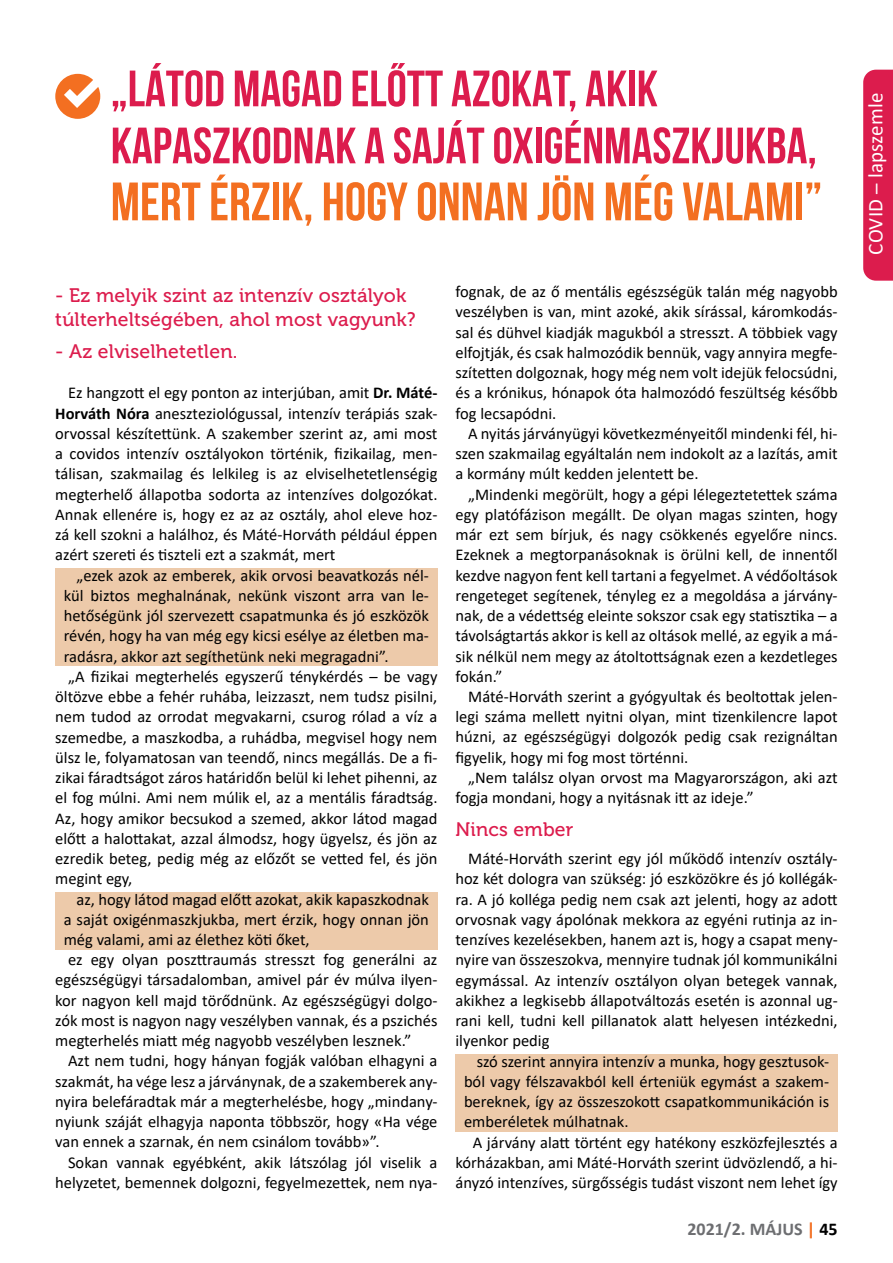
<style>
.page{position:relative;width:893px;height:1263px;background:#fff}
.page>*{position:absolute;margin:0;border:0;box-sizing:border-box;transform-origin:0 0}
.t1{font:700 54px "Bebas Neue";color:#f36f21}
.t2{font:700 51px/57px "Bebas Neue";color:#dc1c4d}
.t3{font:21px "Calibri";letter-spacing:.01em;color:#fff}
.t4{font:19.5px/24px "Museo 500";letter-spacing:.01em;color:#dc1c4d}
.t5{font:700 18px "Calibri";color:#6d6e71}
.t6{font:16.5px/20.2px "Calibri";color:#000;text-align:justify}
.s1{font-weight:700}
.s2{color:#f36f21}
.s3{color:#000}
</style>
<div class="page">
<div style="left:863px;top:70px;width:30px;height:211px;background:#dc1c4d"></div>
<div style="left:55px;top:568px;width:382px;height:98px;background:#edcaaa"></div>
<div style="left:55px;top:892px;width:382px;height:57px;background:#edcaaa"></div>
<div style="left:455px;top:1054px;width:383px;height:77px;background:#edcaaa"></div>
<svg style="left:55px;top:74px;width:45px;height:45px"></svg>
<h2 class="t2" style="left:111px;top:60px;width:708px">„LÁTOD MAGAD ELŐTT AZOKAT, AKIK<br>KAPASZKODNAK A SAJÁT OXIGÉNMASZKJUKBA,</h2>
<h1 class="t1" style="left:111px;top:172px;width:713px">MERT ÉRZIK, HOGY ONNAN JÖN MÉG VALAMI”</h1>
<p class="t4" style="left:55px;top:283px;width:362px">- Ez melyik szint az intenzív osztályok túlterheltségében, ahol most vagyunk?</p>
<p class="t4" style="left:55px;top:340px;width:184px">- Az elviselhetetlen.</p>
<p class="t6" style="left:55px;top:382px;width:384px;text-indent:13px">Ez hangzott el egy ponton az interjúban, amit <span class="s1">Dr. Máté-Horváth Nóra</span> aneszteziológussal, intenzív terápiás szak&shy;orvossal készítettünk. A szakember szerint az, ami most a covidos intenzív osztályokon történik, fizikailag, men&shy;tálisan, szakmailag és lelkileg is az elviselhetetlenségig megterhelő állapotba sodorta az intenzíves dolgozókat.<br>Annak ellenére is, hogy ez az az osztály, ahol eleve hoz&shy;zá kell szokni a halálhoz, és Máté-Horváth például éppen azért szereti és tiszteli ezt a szakmát, mert</p>
<p class="t6" style="left:77px;top:564px;width:354px">„ezek azok az emberek, akik orvosi beavatkozás nél-</p>
<p class="t6" style="left:64px;top:585px;width:367px">kül biztos meghalnának, nekünk viszont arra van le-</p>
<p class="t6" style="left:64px;top:605px;width:367px">hetőségünk jól szervezett csapatmunka és jó eszközök</p>
<p class="t6" style="left:64px;top:625px;width:367px">révén, hogy ha van még egy kicsi esélye az életben ma-</p>
<p class="t6" style="left:64px;top:645px;width:326px">radásra, akkor azt segíthetünk neki megragadni”.</p>
<p class="t6" style="left:68px;top:666px;width:371px">„A fizikai megterhelés egyszerű ténykérdés – be vagy</p>
<p class="t6" style="left:55px;top:686px;width:384px">öltözve ebbe a fehér ruhába, leizzaszt, nem tudsz pisilni,</p>
<p class="t6" style="left:55px;top:706px;width:384px">nem tudod az orrodat megvakarni, csurog rólad a víz a</p>
<p class="t6" style="left:55px;top:726px;width:384px">szemedbe, a maszkodba, a ruhádba, megvisel hogy nem</p>
<p class="t6" style="left:55px;top:747px;width:384px">ülsz le, folyamatosan van teendő, nincs megállás. De a fi-</p>
<p class="t6" style="left:55px;top:767px;width:384px">zikai fáradtságot záros határidőn belül ki lehet pihenni, az</p>
<p class="t6" style="left:55px;top:787px;width:384px">el fog múlni. Ami nem múlik el, az a mentális fáradtság.</p>
<p class="t6" style="left:55px;top:807px;width:384px">Az, hogy amikor becsukod a szemed, akkor látod magad</p>
<p class="t6" style="left:55px;top:828px;width:384px">előtt a halottakat, azzal álmodsz, hogy ügyelsz, és jön az</p>
<p class="t6" style="left:55px;top:848px;width:384px">ezredik beteg, pedig még az előzőt se vetted fel, és jön</p>
<p class="t6" style="left:55px;top:868px;width:79px">megint egy,</p>
<p class="t6" style="left:77px;top:888px;width:354px">az, hogy látod magad előtt azokat, akik kapaszkodnak</p>
<p class="t6" style="left:64px;top:909px;width:367px">a saját oxigénmaszkjukba, mert érzik, hogy onnan jön</p>
<p class="t6" style="left:64px;top:929px;width:247px">még valami, ami az élethez köti őket,</p>
<p class="t6" style="left:68px;top:949px;width:371px">ez egy olyan poszttraumás stresszt fog generálni az</p>
<p class="t6" style="left:55px;top:969px;width:384px">egészségügyi társadalomban, amivel pár év múlva ilyen-</p>
<p class="t6" style="left:55px;top:990px;width:384px">kor nagyon kell majd törődnünk. Az egészségügyi dolgo-</p>
<p class="t6" style="left:55px;top:1010px;width:384px">zók most is nagyon nagy veszélyben vannak, és a pszichés</p>
<p class="t6" style="left:55px;top:1030px;width:358px">megterhelés miatt még nagyobb veszélyben lesznek.”</p>
<p class="t6" style="left:68px;top:1050px;width:371px">Azt nem tudni, hogy hányan fogják valóban elhagyni a</p>
<p class="t6" style="left:55px;top:1071px;width:384px">szakmát, ha vége lesz a járványnak, de a szakemberek an -</p>
<p class="t6" style="left:55px;top:1091px;width:384px">nyira belefáradtak már a megterhelésbe, hogy „mindan -</p>
<p class="t6" style="left:55px;top:1111px;width:384px">nyiunk száját elhagyja naponta többször, hogy «Ha vége</p>
<p class="t6" style="left:55px;top:1131px;width:326px">van ennek a szarnak, én nem csinálom tovább»”.</p>
<p class="t6" style="left:68px;top:1152px;width:371px">Sokan vannak egyébként, akik látszólag jól viselik a</p>
<p class="t6" style="left:55px;top:1172px;width:384px">helyzetet, bemennek dolgozni, fegyelmezettek, nem nya-</p>
<p class="t6" style="left:455px;top:281px;width:384px">fognak, de az ő mentális egészségük talán még nagyobb veszélyben is van, mint azoké, akik sírással, káromkodás&shy;sal és dühvel kiadják magukból a stresszt. A többiek vagy elfojtják, és csak halmozódik bennük, vagy annyira megfe&shy;szítetten dolgoznak, hogy még nem volt idejük felocsúdni, és a krónikus, hónapok óta halmozódó feszültség később fog lecsapódni.</p>
<p class="t6" style="left:455px;top:423px;width:384px;text-indent:13px">A nyitás járványügyi következményeitől mindenki fél, hi&shy;szen szakmailag egyáltalán nem indokolt az a lazítás, amit a kormány múlt kedden jelentett be.</p>
<p class="t6" style="left:455px;top:483px;width:384px;text-indent:13px">„Mindenki megörült, hogy a gépi lélegeztetettek száma egy platófázison megállt. De olyan magas szinten, hogy már ezt sem bírjuk, és nagy csökkenés egyelőre nincs.<br>Ezeknek a megtorpanásoknak is örülni kell, de innentől kezdve nagyon fent kell tartani a fegyelmet. A védőoltások rengeteget segítenek, tényleg ez a megoldása a járvány&shy;nak, de a védettség eleinte sokszor csak egy statisztika – a távolságtartás akkor is kell az oltások mellé, az egyik a má&shy;sik nélkül nem megy az átoltottságnak ezen a kezdetleges fokán.”</p>
<p class="t6" style="left:455px;top:686px;width:384px;text-indent:13px">Máté-Horváth szerint a gyógyultak és beoltottak jelen&shy;legi száma mellett nyitni olyan, mint tizenkilencre lapot húzni, az egészségügyi dolgozók pedig csak rezignáltan figyelik, hogy mi fog most történni.</p>
<p class="t6" style="left:455px;top:767px;width:384px;text-indent:13px">„Nem találsz olyan orvost ma Magyarországon, aki azt fogja mondani, hogy a nyitásnak itt az ideje.”</p>
<p class="t4" style="left:455px;top:817px;width:119px">Nincs ember</p>
<p class="t6" style="left:455px;top:848px;width:384px;text-indent:13px">Máté-Horváth szerint egy jól működő intenzív osztály&shy;hoz két dologra van szükség: jó eszközökre és jó kollégák&shy;ra. A jó kolléga pedig nem csak azt jelenti, hogy az adott orvosnak vagy ápolónak mekkora az egyéni rutinja az in&shy;tenzíves kezelésekben, hanem azt is, hogy a csapat men - nyire van összeszokva, mennyire tudnak jól kommunikálni egymással. Az intenzív osztályon olyan betegek vannak, akikhez a legkisebb állapotváltozás esetén is azonnal ug&shy;rani kell, tudni kell pillanatok alatt helyesen intézkedni, ilyenkor pedig</p>
<p class="t6" style="left:477px;top:1050px;width:354px">szó szerint annyira intenzív a munka, hogy gesztusok-</p>
<p class="t6" style="left:464px;top:1071px;width:367px">ból vagy félszavakból kell érteniük egymást a szakem-</p>
<p class="t6" style="left:464px;top:1091px;width:367px">bereknek, így az összeszokott csapatkommunikáción is</p>
<p class="t6" style="left:464px;top:1111px;width:166px">emberéletek múlhatnak.</p>
<p class="t6" style="left:473px;top:1131px;width:366px">A járvány alatt történt egy hatékony eszközfejlesztés a</p>
<p class="t6" style="left:455px;top:1152px;width:384px">kórházakban, ami Máté-Horváth szerint üdvözlendő, a hi-</p>
<p class="t6" style="left:455px;top:1172px;width:384px">ányzó intenzíves, sürgősségis tudást viszont nem lehet így</p>
<p class="t5" style="left:687px;top:1216px;width:152px">2021/2. MÁJUS <span class="s2">|</span> <span class="s3">45</span></p>
<p class="t3" style="left:861px;top:255px;width:164px;rotate:-90deg">COVID – lapszemle</p>
</div>
